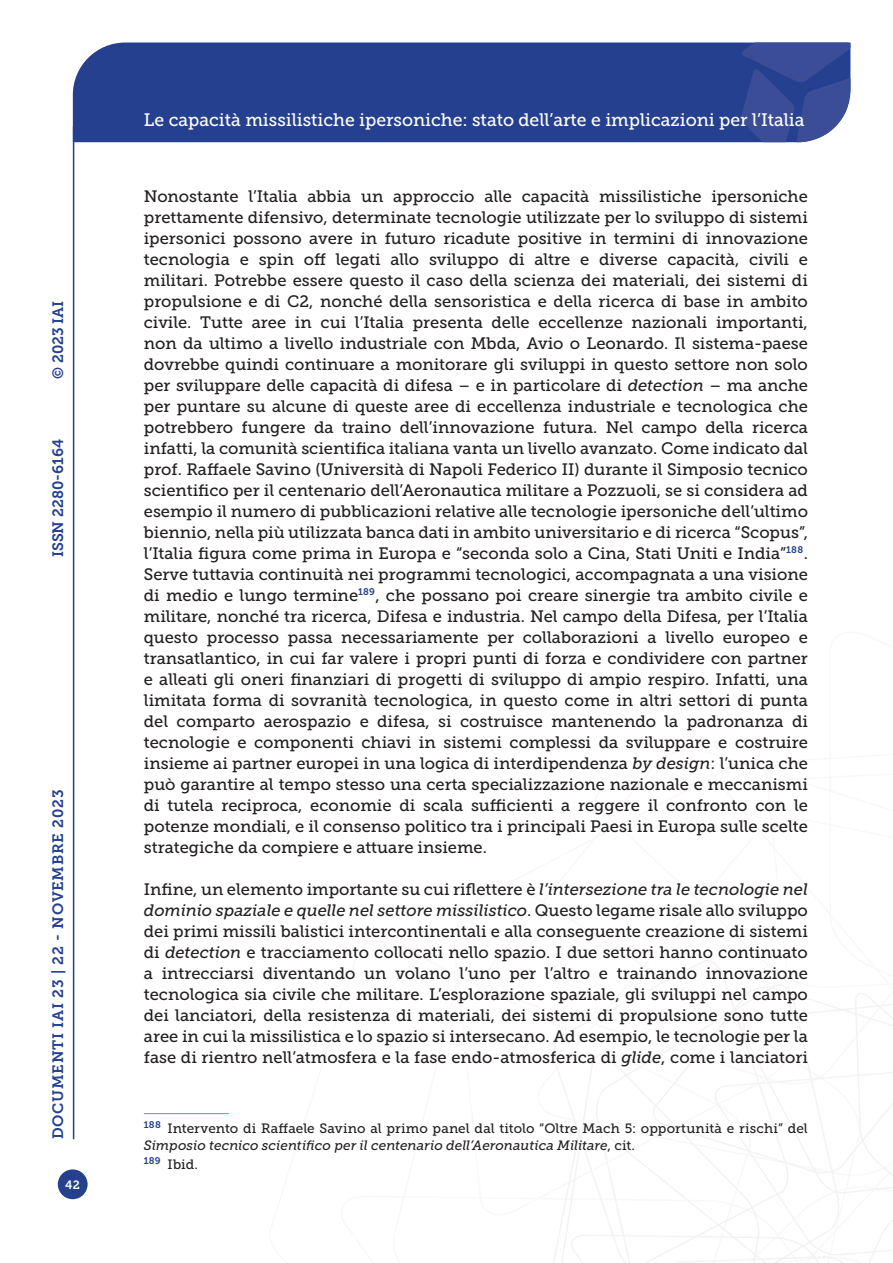
<style>
.page{position:relative;width:893px;height:1263px;background:#fff}
.page>*{position:absolute;margin:0;border:0;box-sizing:border-box;transform-origin:0 0}
.t1{font:18px "Museo Slab 500";color:#fff}
.Testo{font:16.5px/21px "Museo Slab 500";color:#231f20;text-align:justify}
.t2{font:15px "Museo Slab 700";letter-spacing:.05em;color:#25408f}
.t3{font:15px "Museo Slab 700";color:#25408f}
.Nota{font:13.5px/16.2px "Museo Slab 500";letter-spacing:.005em;color:#231f20}
.t4{font:12px "Museo Slab 700";color:#fff}
.s1{font-style:italic}
</style>
<div class="page">
<svg style="left:553px;top:960px;width:340px;height:303px"></svg>
<div style="left:73px;top:43px;width:668px;height:99px;background:#25408f"></div>
<svg style="left:741px;top:43px;width:109px;height:99px"></svg>
<div style="left:58px;top:1169px;width:30px;height:30px;background:#25408f;border-radius:50%"></div>
<hr style="left:73px;top:126px;width:1px;height:1013px;background:#25408f">
<hr style="left:144px;top:1113px;width:85px;height:1px;background:#39a7cc">
<p class="t2" style="left:50px;top:379px;width:80px;rotate:-90deg">© 2023 IAI</p>
<p class="t3" style="left:50px;top:557px;width:120px;rotate:-90deg">ISSN 2280-6164</p>
<p class="t2" style="left:50px;top:1139px;width:351px;rotate:-90deg">DOCUMENTI IAI 23 | 22 - NOVEMBRE 2023</p>
<p class="t4" style="left:65px;top:1178px;width:17px">42</p>
<p class="t1" style="left:144px;top:110px;width:662px">Le capacità missilistiche ipersoniche: stato dell’arte e implicazioni per l’Italia</p>
<p class="Testo" style="left:144px;top:186px;width:666px">Nonostante l’Italia abbia un approccio alle capacità missilistiche ipersoniche prettamente difensivo, determinate tecnologie utilizzate per lo sviluppo di sistemi ipersonici possono avere in futuro ricadute positive in termini di innovazione tecnologia e spin off legati allo sviluppo di altre e diverse capacità, civili e militari. Potrebbe essere questo il caso della scienza dei materiali, dei sistemi di propulsione e di C2, nonché della sensoristica e della ricerca di base in ambito civile. Tutte aree in cui l’Italia presenta delle eccellenze nazionali importanti, non da ultimo a livello industriale con Mbda, Avio o Leonardo. Il sistema-paese dovrebbe quindi continuare a monitorare gli sviluppi in questo settore non solo per sviluppare delle capacità di difesa – e in particolare di <span class="s1">detection</span> – ma anche per puntare su alcune di queste aree di eccellenza industriale e tecnologica che potrebbero fungere da traino dell’innovazione futura. Nel campo della ricerca infatti, la comunità scientifica italiana vanta un livello avanzato. Come indicato dal prof. Raffaele Savino (Università di Napoli Federico II) durante il Simposio tecnico scientifico per il centenario dell’Aeronautica militare a Pozzuoli, se si considera ad esempio il numero di pubblicazioni relative alle tecnologie ipersoniche dell’ultimo biennio, nella più utilizzata banca dati in ambito universitario e di ricerca “Scopus”, l’Italia figura come prima in Europa e “seconda solo a Cina, Stati Uniti e India”<sup>188</sup>.<br>Serve tuttavia continuità nei programmi tecnologici, accompagnata a una visione di medio e lungo termine<sup>189</sup>, che possano poi creare sinergie tra ambito civile e militare, nonché tra ricerca, Difesa e industria. Nel campo della Difesa, per l’Italia questo processo passa necessariamente per collaborazioni a livello europeo e transatlantico, in cui far valere i propri punti di forza e condividere con partner e alleati gli oneri finanziari di progetti di sviluppo di ampio respiro. Infatti, una limitata forma di sovranità tecnologica, in questo come in altri settori di punta del comparto aerospazio e difesa, si costruisce mantenendo la padronanza di tecnologie e componenti chiavi in sistemi complessi da sviluppare e costruire insieme ai partner europei in una logica di interdipendenza <span class="s1">by design</span>: l’unica che può garantire al tempo stesso una certa specializzazione nazionale e meccanismi di tutela reciproca, economie di scala sufficienti a reggere il confronto con le potenze mondiali, e il consenso politico tra i principali Paesi in Europa sulle scelte strategiche da compiere e attuare insieme.</p>
<p class="Testo" style="left:144px;top:879px;width:666px">Infine, un elemento importante su cui riflettere è <span class="s1">l’intersezione tra le tecnologie nel dominio spaziale e quelle nel settore missilistico</span>. Questo legame risale allo sviluppo dei primi missili balistici intercontinentali e alla conseguente creazione di sistemi di <span class="s1">detection</span> e tracciamento collocati nello spazio. I due settori hanno continuato a intrecciarsi diventando un volano l’uno per l’altro e trainando innovazione tecnologica sia civile che militare. L’esplorazione spaziale, gli sviluppi nel campo dei lanciatori, della resistenza di materiali, dei sistemi di propulsione sono tutte aree in cui la missilistica e lo spazio si intersecano. Ad esempio, le tecnologie per la fase di rientro nell’atmosfera e la fase endo-atmosferica di <span class="s1">glide</span>, come i lanciatori</p>
<p class="Nota" style="left:144px;top:1121px;width:666px"><sup>188</sup> Intervento di Raffaele Savino al primo panel dal titolo “Oltre Mach 5: opportunità e rischi” del<br><span class="s1">Simposio tecnico scientifico per il centenario dell’Aeronautica Militare</span>, cit.</p>
<p class="Nota" style="left:144px;top:1157px;width:56px"><sup>189</sup> Ibid.</p>
</div>
